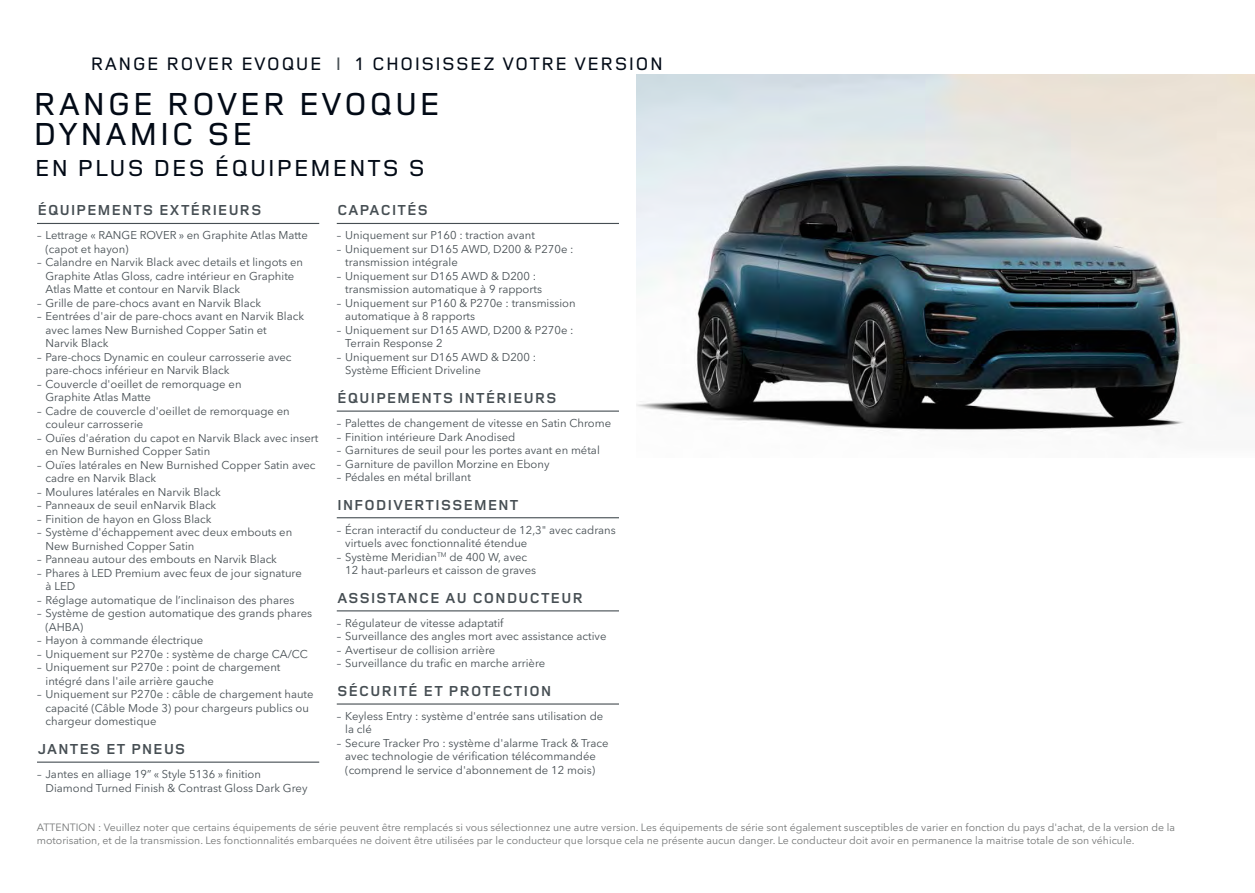
<style>
.page{position:relative;width:1255px;height:893px;background:#fff}
.page>*{position:absolute;margin:0;border:0;box-sizing:border-box;transform-origin:0 0}
.t1{font:500 33px/30px "Land Rover Wide";color:#020a16}
.t2{font:500 24px "Land Rover Wide";color:#020a16}
.t3{font:500 18.75px "Land Rover Wide";color:#020a16}
.t4{font:700 15px "Land Rover Wide";color:#464e53}
.t5{font:11.25px/13.5px "Avenir Next W1 G";color:#464e53}
.t6{font:10.5px/12.8px "Avenir Next W1 G";color:#757777}
.s1{color:#464e53}
.s2{font-family:"Avenir LT Std"}
</style>
<div class="page">
<hr style="left:37px;top:223px;width:282px;height:1px;background:#464e53">
<hr style="left:37px;top:762px;width:282px;height:1px;background:#464e53">
<hr style="left:337px;top:223px;width:282px;height:1px;background:#464e53">
<hr style="left:337px;top:411px;width:282px;height:1px;background:#464e53">
<hr style="left:337px;top:517px;width:282px;height:1px;background:#464e53">
<hr style="left:337px;top:610px;width:282px;height:1px;background:#464e53">
<hr style="left:337px;top:703px;width:282px;height:2px;background:#464e53">
<img style="left:636px;top:74px;width:618px;height:360px">
<h3 class="t3" style="left:90px;top:50px;width:575px">RANGE ROVER EVOQUE <span class="s1">I</span> 1 CHOISISSEZ VOTRE VERSION</h3>
<h1 class="t1" style="left:33px;top:87px;width:410px">RANGE ROVER EVOQUE<br>DYNAMIC SE</h1>
<h2 class="t2" style="left:34px;top:151px;width:393px">EN PLUS DES ÉQUIPEMENTS S</h2>
<h3 class="t4" style="left:37px;top:200px;width:226px">ÉQUIPEMENTS EXTÉRIEURS</h3>
<p class="t5" style="left:45px;top:229px;width:264px;text-indent:-9px">– Lettrage « RANGE ROVER » en Graphite Atlas Matte (capot et hayon)</p>
<p class="t5" style="left:45px;top:256px;width:259px;text-indent:-9px">– Calandre en Narvik Black avec details et lingots en<br>Graphite Atlas Gloss, cadre intérieur en Graphite<br>Atlas Matte et contour en Narvik Black</p>
<p class="t5" style="left:37px;top:296px;width:226px">– Grille de pare-chocs avant en Narvik Black</p>
<p class="t5" style="left:45px;top:310px;width:260px;text-indent:-9px">– Eentr<span class="s2">é</span>es d'air de pare-chocs avant en Narvik Black avec lames New Burnished Copper Satin et<br>Narvik Black</p>
<p class="t5" style="left:45px;top:350px;width:247px;text-indent:-9px">– Pare-chocs Dynamic en couleur carrosserie avec pare-chocs inférieur en Narvik Black</p>
<p class="t5" style="left:45px;top:377px;width:197px;text-indent:-9px">– Couvercle d'oeillet de remorquage en<br>Graphite Atlas Matte</p>
<p class="t5" style="left:45px;top:404px;width:246px;text-indent:-9px">– Cadre de couvercle d'oeillet de remorquage en couleur carrosserie</p>
<p class="t5" style="left:45px;top:431px;width:274px;text-indent:-9px">– Ouïes d'aération du capot en Narvik Black avec insert en New Burnished Copper Satin</p>
<p class="t5" style="left:45px;top:458px;width:271px;text-indent:-9px">– Ouïes latérales en New Burnished Copper Satin avec cadre en Narvik Black</p>
<p class="t5" style="left:37px;top:485px;width:185px">– Moulures latérales en Narvik Black</p>
<p class="t5" style="left:37px;top:499px;width:181px">– Panneaux de seuil enNarvik Black</p>
<p class="t5" style="left:37px;top:512px;width:176px">– Finition de hayon en Gloss Black</p>
<p class="t5" style="left:45px;top:526px;width:248px;text-indent:-9px">– Système d'échappement avec deux embouts en<br>New Burnished Copper Satin</p>
<p class="t5" style="left:37px;top:553px;width:241px">– Panneau autour des embouts en Narvik Black</p>
<p class="t5" style="left:45px;top:566px;width:258px;text-indent:-9px">– Phares à LED Premium avec feux de jour signature à LED</p>
<p class="t5" style="left:37px;top:593px;width:259px">– Réglage automatique de l’inclinaison des phares</p>
<p class="t5" style="left:45px;top:607px;width:268px;text-indent:-9px">– Système de gestion automatique des grands phares (AHBA)</p>
<p class="t5" style="left:37px;top:634px;width:168px">– Hayon à commande électrique</p>
<p class="t5" style="left:37px;top:647px;width:272px">– Uniquement sur P270e : système de charge CA/CC</p>
<p class="t5" style="left:45px;top:661px;width:236px;text-indent:-9px">– Uniquement sur P270e : point de chargement intégré dans l'aile arrière gauche</p>
<p class="t5" style="left:45px;top:688px;width:269px;text-indent:-9px">– Uniquement sur P270e : câble de chargement haute capacité (Câble Mode 3) pour chargeurs publics ou chargeur domestique</p>
<h3 class="t4" style="left:37px;top:739px;width:150px">JANTES ET PNEUS</h3>
<p class="t5" style="left:45px;top:767px;width:263px;text-indent:-9px">– Jantes en alliage 19” « Style 5136 » finition<br>Diamond Turned Finish &amp; Contrast Gloss Dark Grey</p>
<h3 class="t4" style="left:337px;top:200px;width:93px">CAPACITÉS</h3>
<p class="t5" style="left:337px;top:229px;width:200px">– Uniquement sur P160 : traction avant</p>
<p class="t5" style="left:345px;top:242px;width:230px;text-indent:-9px">– Uniquement sur D165 AWD, D200 &amp; P270e : transmission intégrale</p>
<p class="t5" style="left:345px;top:269px;width:198px;text-indent:-9px">– Uniquement sur D165 AWD &amp; D200 : transmission automatique à 9 rapports</p>
<p class="t5" style="left:345px;top:296px;width:232px;text-indent:-9px">– Uniquement sur P160 &amp; P270e : transmission automatique à 8 rapports</p>
<p class="t5" style="left:345px;top:323px;width:230px;text-indent:-9px">– Uniquement sur D165 AWD, D200 &amp; P270e :<br>Terrain Response 2</p>
<p class="t5" style="left:345px;top:350px;width:192px;text-indent:-9px">– Uniquement sur D165 AWD &amp; D200 :<br>Système Efficient Driveline</p>
<h3 class="t4" style="left:337px;top:388px;width:222px">ÉQUIPEMENTS INTÉRIEURS</h3>
<p class="t5" style="left:337px;top:416px;width:276px">– Palettes de changement de vitesse en Satin Chrome</p>
<p class="t5" style="left:337px;top:430px;width:180px">– Finition intérieure Dark Anodised</p>
<p class="t5" style="left:337px;top:443px;width:264px">– Garnitures de seuil pour les portes avant en métal</p>
<p class="t5" style="left:337px;top:457px;width:214px">– Garniture de pavillon Morzine en Ebony</p>
<p class="t5" style="left:337px;top:470px;width:136px">– Pédales en métal brillant</p>
<h3 class="t4" style="left:337px;top:494px;width:184px">INFODIVERTISSEMENT</h3>
<p class="t5" style="left:345px;top:523px;width:272px;text-indent:-9px">– Écran interactif du conducteur de 12,3" avec cadrans virtuels avec fonctionnalité étendue</p>
<p class="t5" style="left:345px;top:550px;width:192px;text-indent:-9px">– Système Meridian<sup>TM</sup> de 400 W, avec<br>12 haut-parleurs et caisson de graves</p>
<h3 class="t4" style="left:337px;top:587px;width:248px">ASSISTANCE AU CONDUCTEUR</h3>
<p class="t5" style="left:337px;top:616px;width:168px">– Régulateur de vitesse adaptatif</p>
<p class="t5" style="left:337px;top:630px;width:271px">– Surveillance des angles mort avec assistance active</p>
<p class="t5" style="left:337px;top:643px;width:160px">– Avertiseur de collision arrière</p>
<p class="t5" style="left:337px;top:657px;width:210px">– Surveillance du trafic en marche arrière</p>
<h3 class="t4" style="left:337px;top:680px;width:216px">SÉCURITÉ ET PROTECTION</h3>
<p class="t5" style="left:345px;top:709px;width:259px;text-indent:-9px">– Keyless Entry : système d'entrée sans utilisation de la clé</p>
<p class="t5" style="left:337px;top:736px;width:273px;text-align:center">– Secure Tracker Pro : système d'alarme Track &amp; Trace avec technologie de vérification télécommandée (comprend le service d'abonnement de 12 mois)</p>
<p class="t6" style="left:37px;top:821px;width:1139px">ATTENTION : Veuillez noter que certains équipements de série peuvent être remplacés si vous sélectionnez une autre version. Les équipements de série sont également susceptibles de varier en fonction du pays d'achat, de la version de la motorisation, et de la transmission. Les fonctionnalités embarquées ne doivent être utilisées par le conducteur que lorsque cela ne présente aucun danger. Le conducteur doit avoir en permanence la maitrise totale de son véhicule.</p>
</div>
